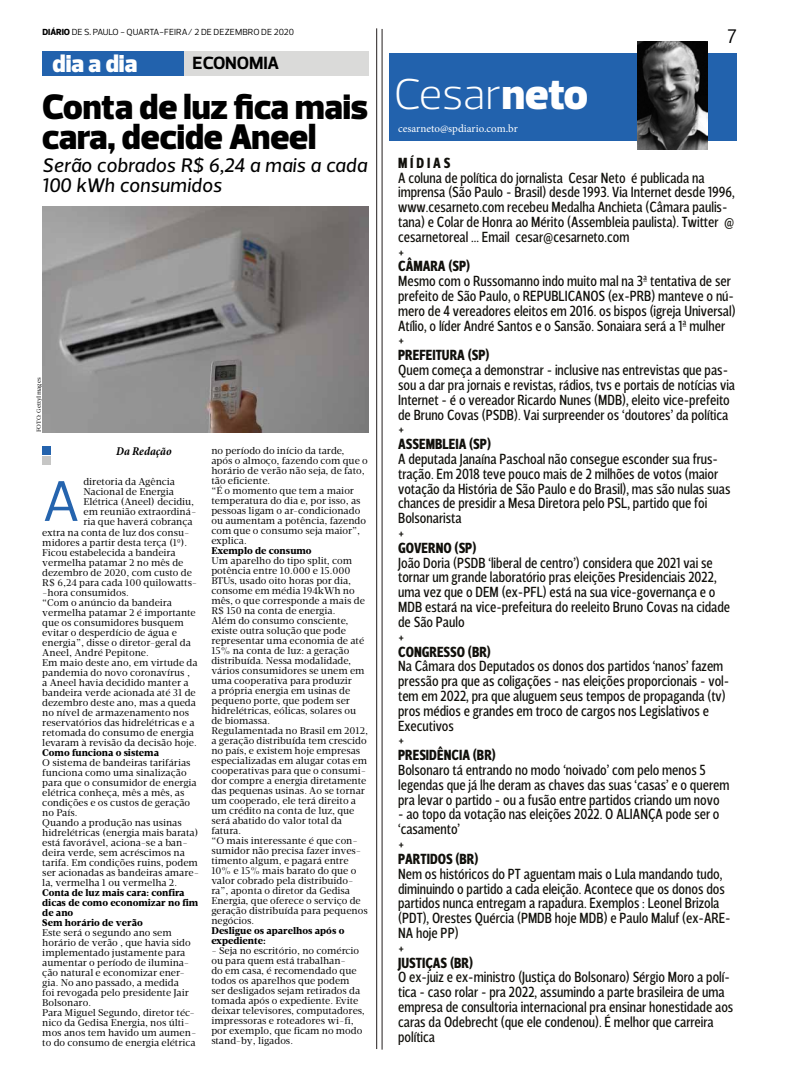
<style>
.page{position:relative;width:794px;height:1078px;background:#fff}
.page>*{position:absolute;margin:0;border:0;box-sizing:border-box;transform-origin:0 0}
.t1{font:58px "Prelo";color:#2564ae}
.t2{font:300 44px "Prelo";color:#fff}
.t3{font:900 36px/30px "Prelo";color:#000}
.t4{font:900 25px "Prelo";color:#fff}
.t5{font:italic 20px/20px "Velino Sans";color:#000}
.t6{font:20px "Prelo";color:#000}
.t7{font:700 18px "Prelo";letter-spacing:-.01em;color:#000}
.t8{font:15px/14.8px "Velino Sans Condensed";color:#11100b}
.t9{font:700 15px "Velino Sans Condensed";color:#11100b}
.t10{font:italic 700 condensed 12px "Minion Pro";letter-spacing:-.005em;color:#000}
.t11{font:11px "Minion Pro";color:#fff}
.t12{font:10px/10px "Velino Text";color:#000}
.t13{font:900 10px/10px "Velino Text";color:#000}
.t14{font:9px "Prelo";color:#000}
.t15{font:6px "Velino Text";color:#000}
.s1{font-weight:800}
.s2{font-weight:900}
</style>
<div class="page">
<div style="left:43px;top:51px;width:141px;height:24px;background:#2262ad"></div>
<div style="left:184px;top:51px;width:185px;height:24px;background:#dadad9"></div>
<div style="left:389px;top:54px;width:348px;height:87px;background:#2262ad"></div>
<img style="left:637px;top:42px;width:70px;height:108px">
<hr style="left:382px;top:29px;width:1px;height:1020px;background:#241f1f">
<hr style="left:376px;top:28px;width:1px;height:1020px;background:#241f1f">
<div style="left:42px;top:456px;width:9px;height:8px;background:#c6c6c5"></div>
<div style="left:42px;top:446px;width:9px;height:8px;background:#2463ad"></div>
<img style="left:42px;top:206px;width:326px;height:226px">
<p class="t14" style="left:43px;top:27px;width:253px"><span class="s1">DIÁRIO</span> DE S. PAULO - QUARTA-FEIRA/ 2 DE DEZEMBRO DE 2020</p>
<h3 class="t6" style="left:727px;top:24px;width:11px">7</h3>
<h2 class="t2" style="left:394px;top:67px;width:196px">Cesar<span class="s2">neto</span></h2>
<p class="t11" style="left:398px;top:121px;width:121px">cesarneto@spdiario.com.br</p>
<h3 class="t9" style="left:398px;top:153px;width:54px">M Í D I A S</h3>
<p class="t8" style="left:398px;top:170px;width:338px">A coluna de política do jornalista Cesar Neto é publicada na imprensa (São Paulo - Brasil) desde 1993. Via Internet desde 1996, www.cesarneto.com recebeu Medalha Anchieta (Câmara paulis&shy;tana) e Colar de Honra ao Mérito (Assembleia paulista). Twitter @ cesarnetoreal ... Email cesar@cesarneto.com<br>+</p>
<h3 class="t9" style="left:398px;top:257px;width:74px">CÂMARA (SP)</h3>
<p class="t8" style="left:398px;top:274px;width:339px">Mesmo com o Russomanno indo muito mal na 3ª tentativa de ser prefeito de São Paulo, o REPUBLICANOS (ex-PRB) manteve o nú&shy;mero de 4 vereadores eleitos em 2016. os bispos (igreja Universal)<br>Atílio, o líder André Santos e o Sansão. Sonaiara será a 1ª mulher<br>+</p>
<h3 class="t9" style="left:398px;top:346px;width:93px">PREFEITURA (SP)</h3>
<p class="t8" style="left:398px;top:362px;width:338px">Quem começa a demonstrar - inclusive nas entrevistas que pas&shy;sou a dar pra jornais e revistas, rádios, tvs e portais de notícias via Internet - é o vereador Ricardo Nunes (MDB), eleito vice-prefeito de Bruno Covas (PSDB). Vai surpreender os ‘doutores’ da política +</p>
<h3 class="t9" style="left:398px;top:434px;width:94px">ASSEMBLEIA (SP)</h3>
<p class="t8" style="left:398px;top:451px;width:334px">A deputada Janaína Paschoal não consegue esconder sua frus&shy;tração. Em 2018 teve pouco mais de 2 milhões de votos (maior votação da História de São Paulo e do Brasil), mas são nulas suas chances de presidir a Mesa Diretora pelo PSL, partido que foi Bolsonarista<br>+</p>
<h3 class="t9" style="left:398px;top:538px;width:80px">GOVERNO (SP)</h3>
<p class="t8" style="left:398px;top:555px;width:333px">João Doria (PSDB ‘liberal de centro’) considera que 2021 vai se tornar um grande laboratório pras eleições Presidenciais 2022, uma vez que o DEM (ex-PFL) está na sua vice-governança e o MDB estará na vice-prefeitura do reeleito Bruno Covas na cidade de São Paulo<br>+</p>
<h3 class="t9" style="left:398px;top:642px;width:94px">CONGRESSO (BR)</h3>
<p class="t8" style="left:398px;top:658px;width:333px">Na Câmara dos Deputados os donos dos partidos ‘nanos’ fazem pressão pra que as coligações - nas eleições proporcionais - vol&shy;tem em 2022, pra que aluguem seus tempos de propaganda (tv) pros médios e grandes em troco de cargos nos Legislativos e Executivos<br>+</p>
<h3 class="t9" style="left:398px;top:745px;width:99px">PRESIDÊNCIA (BR)</h3>
<h3 class="t8" style="left:398px;top:762px;width:333px">Bolsonaro tá entrando no modo ‘noivado’ com pelo menos 5 legendas que já lhe deram as chaves das suas ‘casas’ e o querem pra levar o partido - ou a fusão entre partidos criando um novo</h3>
<h3 class="t8" style="left:398px;top:806px;width:323px">- ao topo da votação nas eleições 2022. O ALIANÇA pode ser o ‘casamento’<br>+</h3>
<h3 class="t9" style="left:398px;top:849px;width:82px">PARTIDOS (BR)</h3>
<p class="t8" style="left:398px;top:866px;width:334px">Nem os históricos do PT aguentam mais o Lula mandando tudo, diminuindo o partido a cada eleição. Acontece que os donos dos partidos nunca entregam a rapadura. Exemplos : Leonel Brizola (PDT), Orestes Quércia (PMDB hoje MDB) e Paulo Maluf (ex-ARE-NA hoje PP)<br>+</p>
<h3 class="t9" style="left:398px;top:952px;width:76px">JUSTIÇAS (BR)</h3>
<p class="t8" style="left:398px;top:969px;width:337px">O ex-juiz e ex-ministro (Justiça do Bolsonaro) Sérgio Moro a polí&shy;tica - caso rolar - pra 2022, assumindo a parte brasileira de uma empresa de consultoria internacional pra ensinar honestidade aos caras da Odebrecht (que ele condenou). É melhor que carreira política</p>
<h3 class="t4" style="left:52px;top:49px;width:86px">dia a dia</h3>
<h3 class="t7" style="left:193px;top:52px;width:88px">ECONOMIA</h3>
<h3 class="t3" style="left:42px;top:92px;width:327px">Conta de luz fica mais cara, decide Aneel</h3>
<h3 class="t5" style="left:42px;top:155px;width:326px">Serão cobrados R$ 6,24 a mais a cada<br>100 kWh consumidos</h3>
<p class="t15" style="left:35px;top:432px;width:56px;rotate:-90deg">FOTO: GettyImages</p>
<p class="t12" style="left:211px;top:445px;width:158px">no período do início da tarde, após o almoço, fazendo com que o horário de verão não seja, de fato, tão eficiente.<br>“É o momento que tem a maior temperatura do dia e, por isso, as pessoas ligam o ar-condicionado ou aumentam a potência, fazendo com que o consumo seja maior”, explica.</p>
<p class="t13" style="left:211px;top:545px;width:102px">Exemplo de consumo</p>
<p class="t12" style="left:211px;top:555px;width:158px">Um aparelho do tipo split, com potência entre 10.000 e 15.000<br>BTUs, usado oito horas por dia, consome em média 194kWh no mês, o que corresponde a mais de<br>R$ 150 na conta de energia.<br>Além do consumo consciente, existe outra solução que pode representar uma economia de até<br>15% na conta de luz: a geração distribuída. Nessa modalidade, vários consumidores se unem em uma cooperativa para produzir<br>a própria energia em usinas de pequeno porte, que podem ser hidrelétricas, eólicas, solares ou de biomassa.<br>Regulamentada no Brasil em 2012, a geração distribuída tem crescido no país, e existem hoje empresas especializadas em alugar cotas em cooperativas para que o consumi&shy;dor compre a energia diretamente das pequenas usinas. Ao se tornar um cooperado, ele terá direito a um crédito na conta de luz, que será abatido do valor total da fatura.<br>“O mais interessante é que con&shy;sumidor não precisa fazer inves&shy;timento algum, e pagará entre<br>10% e 15% mais barato do que o valor cobrado pela distribuido&shy;ra”, aponta o diretor da Gedisa<br>Energia, que oferece o serviço de geração distribuída para pequenos negócios.</p>
<p class="t13" style="left:211px;top:925px;width:135px">Desligue os aparelhos após o expediente:</p>
<p class="t12" style="left:211px;top:945px;width:155px">- Seja no escritório, no comércio ou para quem está trabalhan-<br>do em casa, é recomendado que todos os aparelhos que podem ser desligados sejam retirados da tomada após o expediente. Evite deixar televisores, computadores, impressoras e roteadores wi-fi, por exemplo, que ficam no modo stand-by, ligados.</p>
<p class="t10" style="left:116px;top:442px;width:57px">Da Redação</p>
<h1 class="t1" style="left:42px;top:465px;width:39px">A</h1>
<p class="t12" style="left:83px;top:477px;width:93px">diretoria da Agência</p>
<p class="t12" style="left:83px;top:487px;width:92px">Nacional de Energia</p>
<p class="t12" style="left:83px;top:497px;width:112px">Elétrica (Aneel) decidiu,</p>
<p class="t12" style="left:83px;top:507px;width:114px">em reunião extraordiná-</p>
<p class="t12" style="left:83px;top:517px;width:111px">ria que haverá cobrança</p>
<p class="t12" style="left:42px;top:527px;width:149px">extra na conta de luz dos consu-</p>
<p class="t12" style="left:42px;top:537px;width:146px">midores a partir desta terça (1º).</p>
<p class="t12" style="left:42px;top:547px;width:135px">Ficou estabelecida a bandeira</p>
<p class="t12" style="left:42px;top:557px;width:143px">vermelha patamar 2 no mês de</p>
<p class="t12" style="left:42px;top:567px;width:151px">dezembro de 2020, com custo de</p>
<p class="t12" style="left:42px;top:577px;width:156px">R$ 6,24 para cada 100 quilowatts-</p>
<p class="t12" style="left:42px;top:587px;width:88px">-hora consumidos.</p>
<p class="t12" style="left:42px;top:597px;width:131px">“Com o anúncio da bandeira</p>
<p class="t12" style="left:42px;top:607px;width:155px">vermelha patamar 2 é importante</p>
<p class="t12" style="left:42px;top:617px;width:143px">que os consumidores busquem</p>
<p class="t12" style="left:42px;top:627px;width:136px">evitar o desperdício de água e</p>
<p class="t12" style="left:42px;top:637px;width:150px">energia”, disse o diretor-geral da</p>
<p class="t12" style="left:42px;top:647px;width:108px">Aneel, André Pepitone.</p>
<p class="t12" style="left:42px;top:657px;width:157px">Em maio deste ano, em virtude da</p>
<p class="t12" style="left:42px;top:667px;width:149px">pandemia do novo coronavírus ,</p>
<p class="t12" style="left:42px;top:677px;width:148px">a Aneel havia decidido manter a</p>
<p class="t12" style="left:42px;top:687px;width:155px">bandeira verde acionada até 31 de</p>
<p class="t12" style="left:42px;top:697px;width:155px">dezembro deste ano, mas a queda</p>
<p class="t12" style="left:42px;top:707px;width:148px">no nível de armazenamento nos</p>
<p class="t12" style="left:42px;top:717px;width:154px">reservatórios das hidrelétricas e a</p>
<p class="t12" style="left:42px;top:727px;width:153px">retomada do consumo de energia</p>
<p class="t12" style="left:42px;top:737px;width:156px">levaram à revisão da decisão hoje.</p>
<p class="t13" style="left:42px;top:747px;width:118px">Como funciona o sistema</p>
<p class="t12" style="left:42px;top:757px;width:158px">O sistema de bandeiras tarifárias funciona como uma sinalização para que o consumidor de energia elétrica conheça, mês a mês, as condições e os custos de geração no País.<br>Quando a produção nas usinas hidrelétricas (energia mais barata) está favorável, aciona-se a ban&shy;deira verde, sem acréscimos na tarifa. Em condições ruins, podem ser acionadas as bandeiras amare&shy;la, vermelha 1 ou vermelha 2.</p>
<p class="t13" style="left:42px;top:887px;width:157px">Conta de luz mais cara: confira dicas de como economizar no fim de ano<br>Sem horário de verão</p>
<p class="t12" style="left:42px;top:927px;width:156px">Este será o segundo ano sem horário de verão , que havia sido implementado justamente para aumentar o período de ilumina&shy;ção natural e economizar ener&shy;gia. No ano passado, a medida<br>foi revogada pelo presidente Jair<br>Bolsonaro.<br>Para Miguel Segundo, diretor téc&shy;nico da Gedisa Energia, nos últi&shy;mos anos tem havido um aumen&shy;to do consumo de energia elétrica</p>
</div>
